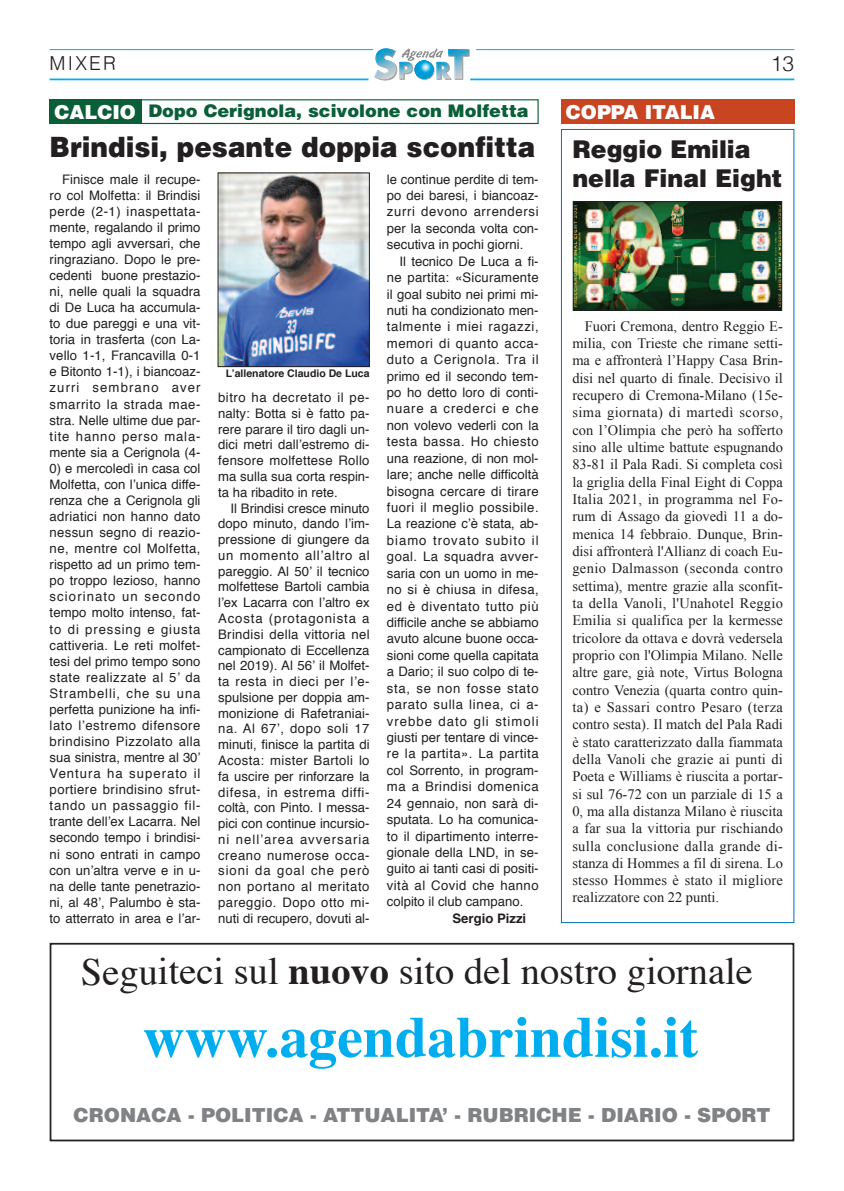
<style>
.page{position:relative;width:844px;height:1191px;background:#fff}
.page>*{position:absolute;margin:0;border:0;box-sizing:border-box;transform-origin:0 0}
.t1{font:700 57.75px "Times";color:#00aeef}
.t2{font:38.5px "Times";color:#231f20}
.t3{font:900 28px "Helvetica";color:#231f20;scale:.94 1}
.t4{font:900 24.5px/29.4px "Helvetica";color:#231f20}
.t5{font:300 21px "Helvetica";color:#231f20}
.t6{font:900 19.43px "Helvetica";color:#808285}
.t7{font:900 19.25px "Helvetica";color:#fff}
.t8{font:300 19.25px "Helvetica";letter-spacing:.11em;color:#231f20}
.t9{font:900 17.32px "Helvetica";color:#0a5f38}
.t10{font:14.35px/17.3px "Times New Roman";letter-spacing:.015em;color:#231f20;text-align:justify}
.t11{font:13.12px/16.1px "Helvetica";color:#231f20;text-align:justify}
.t12{font:700 13.12px "Helvetica";color:#231f20}
.t13{font:700 10.5px "Helvetica";color:#231f20}
.s1{font-weight:700}
</style>
<div class="page">
<hr style="left:470px;top:78px;width:324px;height:2px;background:#00aeef">
<hr style="left:50px;top:78px;width:318px;height:2px;background:#00aeef">
<hr style="left:476px;top:49px;width:318px;height:1px;background:#00aeef">
<hr style="left:50px;top:49px;width:323px;height:1px;background:#00aeef">
<svg style="left:374px;top:48px;width:95px;height:32px"></svg>
<div style="left:139px;top:99px;width:399px;height:25px;border:1px solid #0a5f38"></div>
<img style="left:220px;top:175px;width:147px;height:190px">
<div style="left:50px;top:99px;width:92px;height:25px;background:#0a5f38"></div>
<div style="left:50px;top:943px;width:744px;height:198px;border:2px solid #231f20"></div>
<div style="left:561px;top:99px;width:233px;height:25px;background:#c94522"></div>
<div style="left:561px;top:129px;width:233px;height:794px;border:1px solid #0072bc"></div>
<img style="left:575px;top:203px;width:204px;height:105px">
<div style="left:573px;top:201px;width:208px;height:109px;border:1px solid #231f20"></div>
<h3 class="t8" style="left:50px;top:56px;width:68px">MIXER</h3>
<h3 class="t5" style="left:770px;top:55px;width:25px">13</h3>
<h3 class="t9" style="left:148px;top:101px;width:381px">Dopo Cerignola, scivolone con Molfetta</h3>
<h3 class="t3" style="left:50px;top:131px;width:518px">Brindisi, pesante doppia sconfitta</h3>
<p class="t11" style="left:50px;top:172px;width:152px;text-indent:12px">Finisce male il recupe&shy;ro col Molfetta: il Brindisi perde (2-1) inaspettata&shy;mente, regalando il primo tempo agli avversari, che ringraziano. Dopo le pre&shy;cedenti buone prestazio&shy;ni, nelle quali la squadra di De Luca ha accumula&shy;to due pareggi e una vit&shy;toria in trasferta (con La&shy;vello 1-1, Francavilla 0-1 e Bitonto 1-1), i biancoaz&shy;zurri sembrano aver smarrito la strada mae&shy;stra. Nelle ultime due par&shy;tite hanno perso mala&shy;mente sia a Cerignola (4-</p>
<p class="t11" style="left:50px;top:461px;width:152px">0) e mercoledì in casa col Molfetta, con l’unica diffe&shy;renza che a Cerignola gli adriatici non hanno dato nessun segno di reazio&shy;ne, mentre col Molfetta, rispetto ad un primo tem&shy;po troppo lezioso, hanno sciorinato un secondo tempo molto intenso, fat&shy;to di pressing e giusta cattiveria. Le reti molfet&shy;tesi del primo tempo sono state realizzate al 5’ da Strambelli, che su una perfetta punizione ha infi&shy;lato l’estremo difensore brindisino Pizzolato alla sua sinistra, mentre al 30’ Ventura ha superato il portiere brindisino sfrut&shy;tando un passaggio fil&shy;trante dell’ex Lacarra. Nel secondo tempo i brindisi&shy;ni sono entrati in campo con un’altra verve e in u&shy;na delle tante penetrazio&shy;ni, al 48’, Palumbo è sta&shy;to atterrato in area e l’ar-</p>
<h3 class="t7" style="left:55px;top:105px;width:83px">CALCIO</h3>
<h3 class="t7" style="left:566px;top:105px;width:150px">COPPA ITALIA</h3>
<h3 class="t4" style="left:572px;top:135px;width:211px">Reggio Emilia nella Final Eight</h3>
<p class="t11" style="left:387px;top:172px;width:153px">le continue perdite di tem&shy;po dei baresi, i biancoaz&shy;zurri devono arrendersi per la seconda volta con&shy;secutiva in pochi giorni.</p>
<p class="t11" style="left:387px;top:254px;width:153px;text-indent:12px">Il tecnico De Luca a fi&shy;ne partita: «Sicuramente il goal subito nei primi mi&shy;nuti ha condizionato men&shy;talmente i miei ragazzi, memori di quanto acca&shy;duto a Cerignola. Tra il primo ed il secondo tem&shy;po ho detto loro di conti&shy;nuare a crederci e che non volevo vederli con la testa bassa. Ho chiesto una reazione, di non mol&shy;lare; anche nelle difficoltà bisogna cercare di tirare fuori il meglio possibile.<br>La reazione c’è stata, ab&shy;biamo trovato subito il goal. La squadra avver&shy;saria con un uomo in me&shy;no si è chiusa in difesa, ed è diventato tutto più difficile anche se abbiamo avuto alcune buone occa&shy;sioni come quella capitata a Dario; il suo colpo di te&shy;sta, se non fosse stato parato sulla linea, ci a&shy;vrebbe dato gli stimoli giusti per tentare di vince&shy;re la partita». La partita col Sorrento, in program&shy;ma a Brindisi domenica 24 gennaio, non sarà di&shy;sputata. Lo ha comunica&shy;to il dipartimento interre&shy;gionale della LND, in se&shy;guito ai tanti casi di positi&shy;vità al Covid che hanno colpito il club campano.</p>
<p class="t12" style="left:452px;top:912px;width:75px">Sergio Pizzi</p>
<p class="t10" style="left:572px;top:317px;width:212px;text-indent:12px">Fuori Cremona, dentro Reggio E&shy;milia, con Trieste che rimane setti&shy;ma e affronterà l’Happy Casa Brin&shy;disi nel quarto di finale. Decisivo il recupero di Cremona-Milano (15e&shy;sima giornata) di martedì scorso, con l’Olimpia che però ha sofferto sino alle ultime battute espugnando 83-81 il Pala Radi. Si completa così la griglia della Final Eight di Coppa Italia 2021, in programma nel Fo&shy;rum di Assago da giovedì 11 a do&shy;menica 14 febbraio. Dunque, Brin&shy;disi affronterà l'Allianz di coach Eu&shy;genio Dalmasson (seconda contro settima), mentre grazie alla sconfit&shy;ta della Vanoli, l'Unahotel Reggio Emilia si qualifica per la kermesse tricolore da ottava e dovrà vedersela proprio con l'Olimpia Milano. Nelle altre gare, già note, Virtus Bologna contro Venezia (quarta contro quin&shy;ta) e Sassari contro Pesaro (terza contro sesta). Il match del Pala Radi è stato caratterizzato dalla fiammata della Vanoli che grazie ai punti di Poeta e Williams è riuscita a portar&shy;si sul 76-72 con un parziale di 15 a 0, ma alla distanza Milano è riuscita a far sua la vittoria pur rischiando sulla conclusione dalla grande di&shy;stanza di Hommes a fil di sirena. Lo stesso Hommes è stato il migliore realizzatore con 22 punti.</p>
<p class="t13" style="left:226px;top:369px;width:145px">L’allenatore Claudio De Luca</p>
<p class="t11" style="left:218px;top:391px;width:153px">bitro ha decretato il pe&shy;nalty: Botta si è fatto pa&shy;rere parare il tiro dagli un&shy;dici metri dall’estremo di&shy;fensore molfettese Rollo ma sulla sua corta respin&shy;ta ha ribadito in rete.</p>
<p class="t11" style="left:218px;top:501px;width:153px;text-indent:12px">Il Brindisi cresce minuto dopo minuto, dando l’im&shy;pressione di giungere da un momento all’altro al pareggio. Al 50’ il tecnico molfettese Bartoli cambia l’ex Lacarra con l’altro ex Acosta (protagonista a Brindisi della vittoria nel campionato di Eccellenza nel 2019). Al 56’ il Molfet&shy;ta resta in dieci per l’e&shy;spulsione per doppia am&shy;monizione di Rafetraniai&shy;na. Al 67’, dopo soli 17 minuti, finisce la partita di Acosta: mister Bartoli lo fa uscire per rinforzare la difesa, in estrema diffi&shy;coltà, con Pinto. I messa&shy;pici con continue incursio&shy;ni nell’area avversaria creano numerose occa&shy;sioni da goal che però non portano al meritato pareggio. Dopo otto mi&shy;nuti di recupero, dovuti al-</p>
<h2 class="t2" style="left:81px;top:955px;width:673px">Seguiteci sul <span class="s1">nuovo</span> sito del nostro giornale</h2>
<h1 class="t1" style="left:143px;top:1013px;width:557px">www.agendabrindisi.it</h1>
<h3 class="t6" style="left:74px;top:1104px;width:698px">CRONACA - POLITICA - ATTUALITA’ - RUBRICHE - DIARIO - SPORT</h3>
</div>
